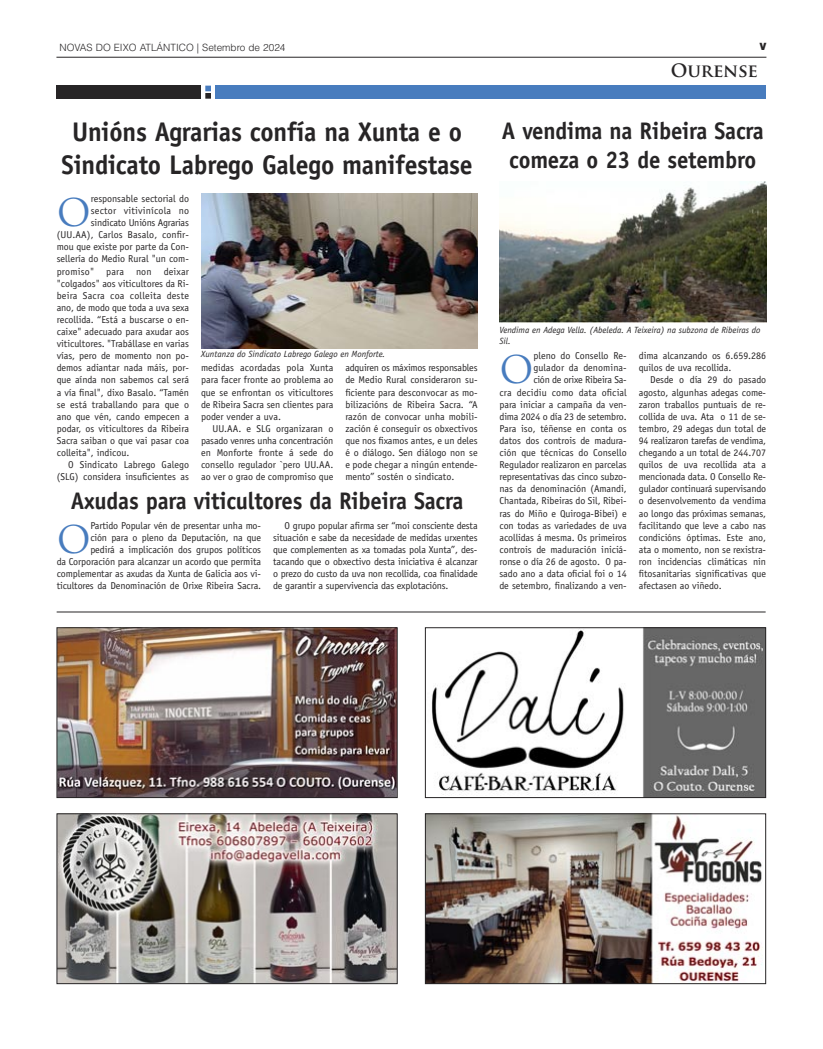
<style>
.page{position:relative;width:823px;height:1049px;background:#fff}
.page>*{position:absolute;margin:0;border:0;box-sizing:border-box;transform-origin:0 0}
.t1{font:37.2px "Trajan Pro";color:#487cbe}
.t2{font:700 27px/32.4px "Officina Sans Std";letter-spacing:-.01em;color:#272526;text-align:center;scale:.95 1}
.t3{font:700 24px/28.8px "Officina Sans Std";letter-spacing:-.01em;color:#272526;text-align:center;scale:.95 1}
.t4{font:700 18px "Trajan Pro";letter-spacing:-.01em;color:#272526}
.t5{font:10px/12.1px "Officina Sans Std";letter-spacing:-.005em;color:#272526;text-align:justify}
.t6{font:10px "Officina Sans Std";letter-spacing:.02em;color:#272526}
.t7{font:300 10px "Helvetica LT Std";color:#272526}
.t8{font:900 10px "Helvetica Neue LT";color:#272526}
.t9{font:italic 9px/10.8px "Officina Sans Std";color:#272526}
</style>
<div class="page">
<hr style="left:56px;top:57px;width:710px;height:1px;background:#272526">
<div style="left:56px;top:86px;width:145px;height:13px;background:#272526"></div>
<div style="left:215px;top:85px;width:550px;height:14px;background:#487cbe"></div>
<svg style="left:205px;top:86px;width:6px;height:13px"></svg>
<hr style="left:57px;top:611px;width:708px;height:1px;background:#272526">
<img style="left:432px;top:629px;width:331px;height:167px">
<div style="left:425px;top:627px;width:340px;height:171px;border:1px solid #272526"></div>
<img style="left:427px;top:816px;width:336px;height:166px">
<div style="left:425px;top:814px;width:340px;height:170px;border:1px solid #272526"></div>
<img style="left:59px;top:629px;width:336px;height:167px">
<div style="left:57px;top:627px;width:340px;height:171px;border:1px solid #272526"></div>
<img style="left:59px;top:816px;width:336px;height:166px">
<div style="left:57px;top:814px;width:340px;height:170px;border:1px solid #272526"></div>
<img style="left:201px;top:194px;width:276px;height:154px">
<img style="left:499px;top:182px;width:266px;height:141px">
<p class="t7" style="left:59px;top:41px;width:227px">NOVAS DO EIXO ATLÁNTICO | Setembro de 2024</p>
<p class="t8" style="left:759px;top:42px;width:8px">V</p>
<p class="t4" style="left:670px;top:60px;width:89px">OURENSE</p>
<p class="t2" style="left:62px;top:118px;width:434px">Unións Agrarias confía na Xunta e o<br>Sindicato Labrego Galego manifestase</p>
<p class="t1" style="left:57px;top:191px;width:36px">O</p>
<p class="t5" style="left:91px;top:193px;width:100px">responsable sectorial do</p>
<p class="t6" style="left:91px;top:207px;width:100px">sector vitivinícola no</p>
<p class="t5" style="left:91px;top:217px;width:100px">sindicato Unións Agrarias</p>
<p class="t5" style="left:57px;top:230px;width:134px">(UU.AA), Carlos Basalo, confir-</p>
<p class="t5" style="left:57px;top:242px;width:134px">mou que existe por parte da Con-</p>
<p class="t5" style="left:57px;top:254px;width:134px">sellería do Medio Rural "un com-</p>
<p class="t6" style="left:57px;top:267px;width:134px">promiso" para non deixar</p>
<p class="t5" style="left:57px;top:278px;width:134px">"colgados" aos viticultores da Ri-</p>
<p class="t6" style="left:57px;top:291px;width:134px">beira Sacra coa colleita deste</p>
<p class="t5" style="left:57px;top:302px;width:134px">ano, de modo que toda a uva sexa</p>
<p class="t5" style="left:57px;top:314px;width:134px">recollida. “Está a buscarse o en-</p>
<p class="t5" style="left:57px;top:326px;width:134px">caixe" adecuado para axudar aos</p>
<p class="t5" style="left:57px;top:338px;width:134px">viticultores. "Trabállase en varias</p>
<p class="t5" style="left:57px;top:351px;width:134px">vías, pero de momento non po-</p>
<p class="t5" style="left:57px;top:363px;width:134px">demos adiantar nada máis, por-</p>
<p class="t5" style="left:57px;top:375px;width:134px">que aínda non sabemos cal será</p>
<p class="t5" style="left:57px;top:387px;width:134px">a vía final", dixo Basalo. “Tamén</p>
<p class="t5" style="left:57px;top:399px;width:134px">se está traballando para que o</p>
<p class="t5" style="left:57px;top:411px;width:134px">ano que vén, cando empecen a</p>
<p class="t5" style="left:57px;top:423px;width:134px">podar, os viticultores da Ribeira</p>
<p class="t5" style="left:57px;top:435px;width:134px">Sacra saiban o que vai pasar coa</p>
<p class="t5" style="left:57px;top:447px;width:74px">colleita", indicou.</p>
<p class="t5" style="left:57px;top:459px;width:134px;text-align:right">O Sindicato Labrego Galego (SLG) considera insuficientes as</p>
<p class="t9" style="left:201px;top:349px;width:185px">Xuntanza do Sindicato Labrego Galego en Monforte.</p>
<p class="t5" style="left:201px;top:363px;width:134px">medidas acordadas pola Xunta para facer fronte ao problema ao que se enfrontan os viticultores de Ribeira Sacra sen clientes para poder vender a uva.</p>
<p class="t5" style="left:201px;top:423px;width:134px;text-indent:11px">UU.AA. e SLG organizaran o pasado venres unha concentración en Monforte fronte á sede do consello regulador `pero UU.AA. ao ver o grao de compromiso que</p>
<p class="t5" style="left:345px;top:363px;width:134px">adquiren os máximos responsables de Medio Rural consideraron su&shy;ficiente para desconvocar as mo&shy;bilizacións de Ribeira Sacra. “A razón de convocar unha mobili&shy;zación é conseguir os obxectivos que nos fixamos antes, e un deles é o diálogo. Sen diálogo non se e pode chegar a ningún entende&shy;mento” sostén o sindicato.</p>
<p class="t3" style="left:71px;top:488px;width:414px">Axudas para viticultores da Ribeira Sacra</p>
<p class="t5" style="left:57px;top:520px;width:206px;text-align:right">Partido Popular vén de presentar unha mo-<br>ción para o pleno da Deputación, na que<br>pedirá a implicación dos grupos políticos<br>da Corporación para alcanzar un acordo que permita complementar as axudas da Xunta de Galicia aos vi&shy;ticultores da Denominación de Orixe Ribeira Sacra.</p>
<p class="t5" style="left:273px;top:520px;width:206px;text-indent:11px">O grupo popular afirma ser “moi consciente desta situación e sabe da necesidade de medidas urxentes que complementen as xa tomadas pola Xunta”, des&shy;tacando que o obxectivo desta iniciativa é alcanzar o prezo do custo da uva non recollida, coa finalidade de garantir a supervivencia das explotacións.</p>
<p class="t1" style="left:57px;top:518px;width:36px">O</p>
<p class="t3" style="left:501px;top:119px;width:277px">A vendima na Ribeira Sacra comeza o 23 de setembro</p>
<p class="t9" style="left:499px;top:325px;width:262px">Vendima en Adega Vella. (Abeleda. A Teixeira) na subzona de Ribeiras do<br>Sil.</p>
<p class="t5" style="left:499px;top:351px;width:129px;text-align:right">pleno do Consello Re-<br>gulador da denomina-<br>ción de orixe Ribeira Sa-<br>cra decidiu como data oficial para iniciar a campaña da ven&shy;dima 2024 o día 23 de setembro.<br>Para iso, téñense en conta os datos dos controis de madura&shy;ción que técnicas do Consello<br>Regulador realizaron en parcelas representativas das cinco subzo&shy;nas da denominación (Amandi,<br>Chantada, Ribeiras do Sil, Ribei&shy;ras do Miño e Quiroga-Bibei) e con todas as variedades de uva acollidas á mesma. Os primeiros controis de maduración iniciá&shy;ronse o día 26 de agosto. O pa&shy;sado ano a data oficial foi o 14 de setembro, finalizando a ven-</p>
<p class="t5" style="left:638px;top:351px;width:129px">dima alcanzando os 6.659.286 quilos de uva recollida.</p>
<p class="t1" style="left:499px;top:349px;width:36px">O</p>
<p class="t5" style="left:638px;top:375px;width:129px;text-indent:11px">Desde o día 29 do pasado agosto, algunhas adegas come&shy;zaron traballos puntuais de re&shy;collida de uva. Ata o 11 de se&shy;tembro, 29 adegas dun total de 94 realizaron tarefas de vendima, chegando a un total de 244.707 quilos de uva recollida ata a mencionada data. O Consello Re&shy;gulador continuará supervisando o desenvolvemento da vendima ao longo das próximas semanas, facilitando que leve a cabo nas condicións óptimas. Este ano, ata o momento, non se rexistra&shy;ron incidencias climáticas nin fitosanitarias significativas que afectasen ao viñedo.</p>
</div>
